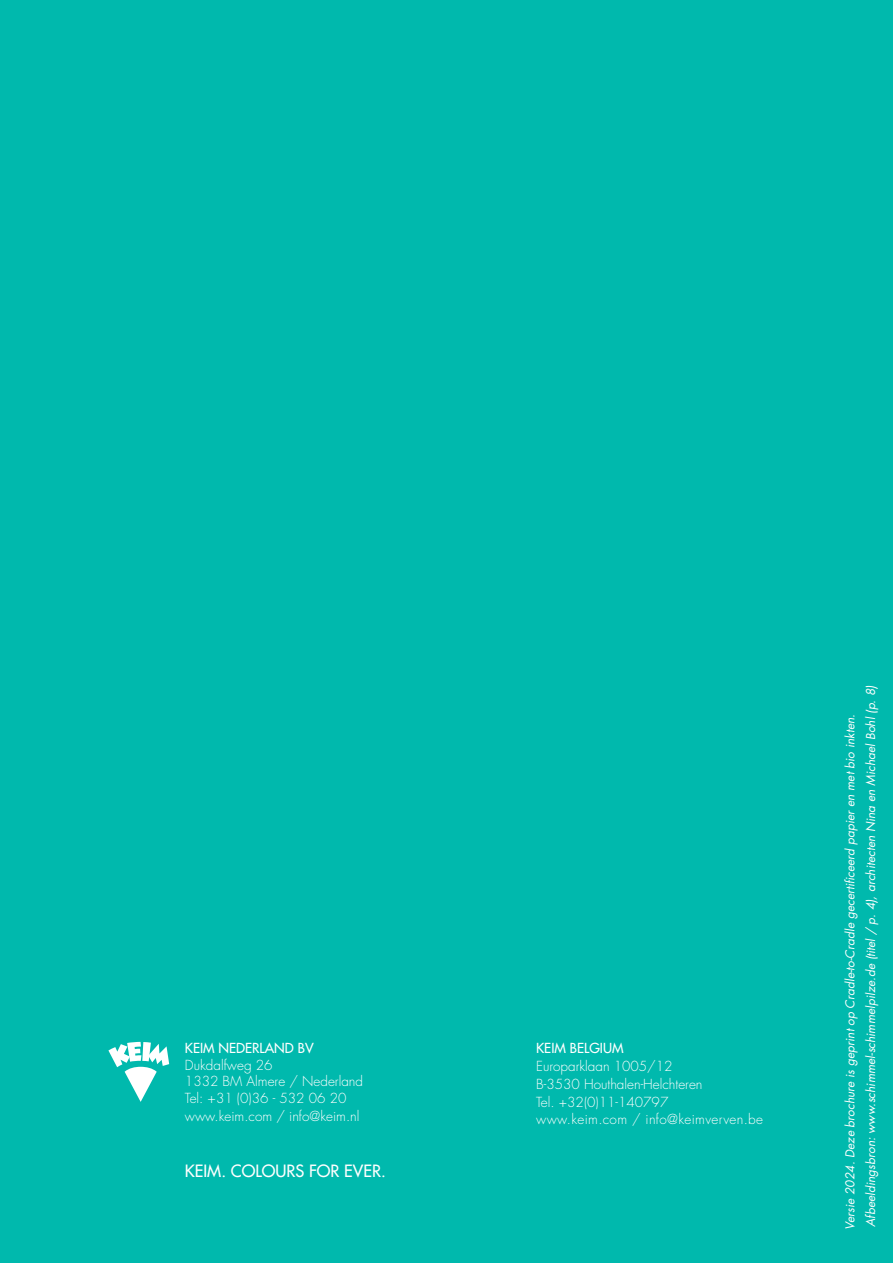
<style>
.page{position:relative;width:893px;height:1263px;background:#00b9ad}
.page>*{position:absolute;margin:0;border:0;box-sizing:border-box;transform-origin:0 0}
.t1{font:500 16.5px "Futura Std";color:#fff}
.t2{font:300 13.5px/16.5px "Futura Std";color:#fff}
.t3{font:300 13.5px "Futura Std";letter-spacing:.025em;color:#fff}
.t4{font:500 13.5px "Futura Std";color:#fff}
.t5{font:italic 12px "Futura Std";color:#fff}
</style>
<div class="page">
<svg style="left:108px;top:1042px;width:61px;height:60px"></svg>
<p class="t4" style="left:185px;top:1039px;width:130px">KEIM NEDERLAND BV</p>
<p class="t2" style="left:185px;top:1057px;width:180px">Dukdalfweg 26<br>1332 BM Almere / Nederland</p>
<p class="t2" style="left:185px;top:1090px;width:163px">Tel: +31 (0)36 - 532 06 20</p>
<p class="t2" style="left:185px;top:1108px;width:176px">www.keim.com / info@keim.nl</p>
<p class="t1" style="left:185px;top:1160px;width:202px">KEIM. COLOURS FOR EVER.</p>
<p class="t4" style="left:536px;top:1039px;width:89px">KEIM BELGIUM</p>
<p class="t2" style="left:536px;top:1058px;width:138px">Europarklaan 1005/12</p>
<p class="t2" style="left:536px;top:1076px;width:168px">B-3530 Houthalen-Helchteren</p>
<p class="t2" style="left:536px;top:1094px;width:134px">Tel. +32(0)11-140797</p>
<p class="t3" style="left:536px;top:1110px;width:228px">www.keim.com / info@keimverven.be</p>
<p class="t5" style="left:863px;top:1227px;width:543px;rotate:-90deg">Afbeeldingsbron: www.schimmel-schimmelpilze.de (titel / p. 4), architecten Nina en Michael Bohl (p. 8)</p>
<p class="t5" style="left:842px;top:1230px;width:517px;rotate:-90deg">Versie 2024. Deze brochure is geprint op Cradle-to-Cradle gecertificeerd papier en met bio inkten.</p>
</div>
